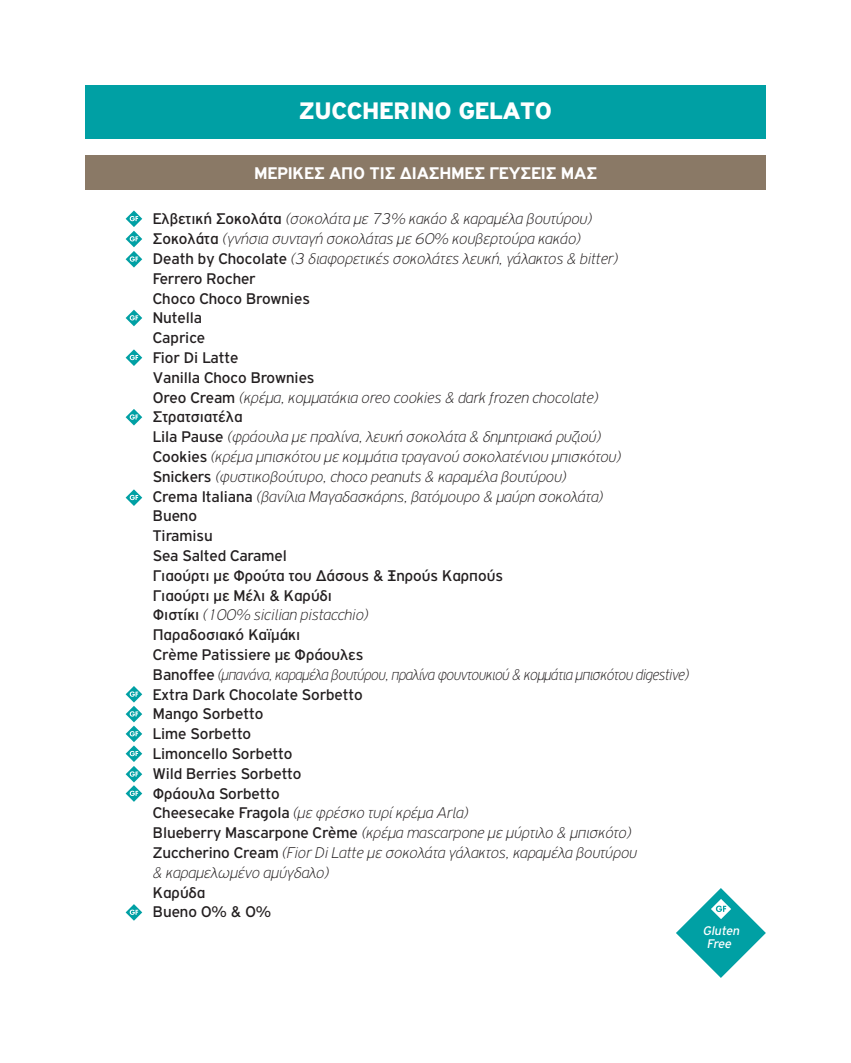
<style>
.page{position:relative;width:851px;height:1063px;background:#fff}
.page>*{position:absolute;margin:0;border:0;box-sizing:border-box;transform-origin:0 0}
.t1{font:900 25.5px "PF Highway Gothic";color:#fff}
.t2{font:700 18px "PF Highway Gothic";color:#fff}
.t3{font:italic 100 16.5px "PF Highway Gothic";color:#231f20}
.t4{font:16.5px "PF Highway Gothic";color:#231f20}
.t5{font:italic 100 16.5px "PF Highway Gothic";letter-spacing:-.02em;color:#231f20;scale:.93 1}
.t6{font:italic 13.35px "PF Highway Gothic";color:#fff}
.s1{font-weight:400;font-style:normal}
</style>
<div class="page">
<div style="left:85px;top:155px;width:680px;height:34px;background:#8a7966"></div>
<svg style="left:676px;top:888px;width:89px;height:90px"></svg>
<svg style="left:126px;top:686px;width:16px;height:116px"></svg>
<svg style="left:126px;top:904px;width:16px;height:17px"></svg>
<svg style="left:126px;top:210px;width:16px;height:58px"></svg>
<svg style="left:126px;top:310px;width:16px;height:16px"></svg>
<svg style="left:126px;top:349px;width:16px;height:17px"></svg>
<svg style="left:126px;top:409px;width:16px;height:17px"></svg>
<svg style="left:126px;top:489px;width:16px;height:17px"></svg>
<div style="left:85px;top:85px;width:680px;height:53px;background:#00a0a4"></div>
<p class="t1" style="left:299px;top:96px;width:255px">ZUCCHERINO GELATO</p>
<p class="t2" style="left:254px;top:163px;width:344px">ΜΕΡΙΚΕΣ ΑΠΟ ΤΙΣ ΔΙΑΣΗΜΕΣ ΓΕΥΣΕΙΣ ΜΑΣ</p>
<p class="t3" style="left:153px;top:211px;width:440px"><span class="s1">Ελβετική Σοκολάτα</span> (σοκολάτα με 73% κακάο &amp; καραμέλα βουτύρου)</p>
<p class="t3" style="left:153px;top:231px;width:429px"><span class="s1">Σοκολάτα</span> (γνήσια συνταγή σοκολάτας με 60% κουβερτούρα κακάο)</p>
<p class="t3" style="left:153px;top:250px;width:466px"><span class="s1">Death by Chocolate</span> (3 διαφορετικές σοκολάτες λευκή, γάλακτος &amp; bitter)</p>
<p class="t4" style="left:153px;top:270px;width:104px">Ferrero Rocher</p>
<p class="t4" style="left:153px;top:289px;width:158px">Choco Choco Brownies</p>
<p class="t4" style="left:153px;top:309px;width:51px">Nutella</p>
<p class="t4" style="left:153px;top:329px;width:54px">Caprice</p>
<p class="t4" style="left:153px;top:349px;width:87px">Fior Di Latte</p>
<p class="t4" style="left:153px;top:369px;width:163px">Vanilla Choco Brownies</p>
<p class="t3" style="left:153px;top:389px;width:446px"><span class="s1">Oreo Cream</span> (κρέμα, κομματάκια oreo cookies &amp; dark frozen chocolate)</p>
<p class="t4" style="left:153px;top:408px;width:91px">Στρατσιατέλα</p>
<p class="t3" style="left:153px;top:429px;width:449px"><span class="s1">Lila Pause</span> (φράουλα με πραλίνα, λευκή σοκολάτα &amp; δημητριακά ρυζιού)</p>
<p class="t3" style="left:153px;top:448px;width:469px"><span class="s1">Cookies</span> (κρέμα μπισκότου με κομμάτια τραγανού σοκολατένιου μπισκότου)</p>
<p class="t3" style="left:153px;top:468px;width:415px"><span class="s1">Snickers</span> (φυστικοβούτυρο, choco peanuts &amp; καραμέλα βουτύρου)</p>
<p class="t3" style="left:153px;top:488px;width:451px"><span class="s1">Crema Italiana</span> (βανίλια Μαγαδασκάρης, βατόμουρο &amp; μαύρη σοκολάτα)</p>
<p class="t4" style="left:153px;top:507px;width:46px">Bueno</p>
<p class="t4" style="left:153px;top:527px;width:61px">Tiramisu</p>
<p class="t4" style="left:153px;top:547px;width:135px">Sea Salted Caramel</p>
<p class="t4" style="left:153px;top:567px;width:351px">Γιαούρτι με Φρούτα του Δάσους &amp; Ξηρούς Καρπούς</p>
<p class="t4" style="left:153px;top:586px;width:181px">Γιαούρτι με Μέλι &amp; Καρύδι</p>
<p class="t3" style="left:153px;top:607px;width:217px"><span class="s1">Φιστίκι</span> (100% sicilian pistacchio)</p>
<p class="t4" style="left:153px;top:626px;width:149px">Παραδοσιακό Καïμάκι</p>
<p class="t4" style="left:153px;top:646px;width:212px">Crème Patissiere με Φράουλες</p>
<p class="t5" style="left:153px;top:666px;width:577px"><span class="s1">Banoffee</span> (μπανάνα, καραμέλα βουτύρου, πραλίνα φουντουκιού &amp; κομμάτια μπισκότου digestive)</p>
<p class="t4" style="left:153px;top:685px;width:211px">Extra Dark Chocolate Sorbetto</p>
<p class="t4" style="left:153px;top:705px;width:112px">Mango Sorbetto</p>
<p class="t4" style="left:153px;top:725px;width:100px">Lime Sorbetto</p>
<p class="t4" style="left:153px;top:745px;width:141px">Limoncello Sorbetto</p>
<p class="t4" style="left:153px;top:765px;width:150px">Wild Berries Sorbetto</p>
<p class="t4" style="left:153px;top:784px;width:128px">Φράουλα Sorbetto</p>
<p class="t3" style="left:153px;top:805px;width:317px"><span class="s1">Cheesecake Fragola</span> (με φρέσκο τυρί κρέμα Arla)</p>
<p class="t3" style="left:153px;top:825px;width:480px"><span class="s1">Blueberry Mascarpone Crème</span> (κρέμα mascarpone με μύρτιλο &amp; μπισκότο)</p>
<p class="t3" style="left:153px;top:844px;width:485px"><span class="s1">Zuccherino Cream</span> (Fior Di Latte με σοκολάτα γάλακτος, καραμέλα βουτύρου</p>
<p class="t3" style="left:153px;top:864px;width:177px">&amp; καραμελωμένο αμύγδαλο)</p>
<p class="t4" style="left:153px;top:883px;width:54px">Καρύδα</p>
<p class="t4" style="left:153px;top:903px;width:120px">Bueno 0% &amp; 0%</p>
<p class="t6" style="left:702px;top:924px;width:40px">Gluten</p>
<p class="t6" style="left:706px;top:937px;width:28px">Free</p>
</div>
